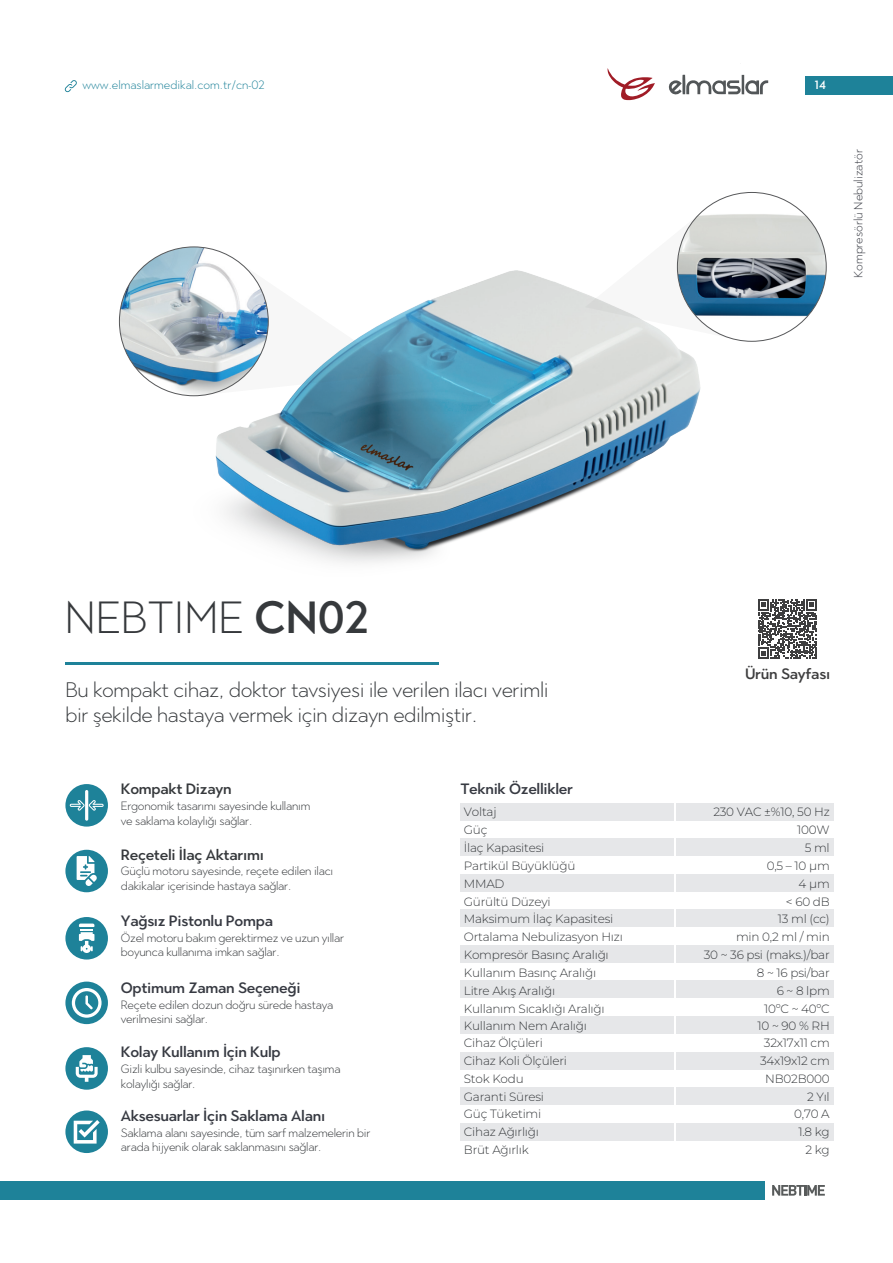
<style>
.page{position:relative;width:893px;height:1263px;background:#fff}
.page>*{position:absolute;margin:0;border:0;box-sizing:border-box;transform-origin:0 0}
.t1{font:300 45px "Town 80 Text";color:#36393c}
.t2{font:300 21px/25.2px "Town 80 Text";letter-spacing:-.02em;color:#36393c}
.t3{font:500 15px "Town 80 Text";letter-spacing:-.02em;color:#373a42}
.t4{font:500 15px "Town 80 Text";letter-spacing:-.02em;color:#36393c}
.t5{font:500 15px "Town 80 Text";letter-spacing:-.02em;color:#3e3e3f}
.t6{font:300 12px "Montserrat";letter-spacing:-.02em;color:#36393c}
.t7{font:300 12px/14.4px "Town 80 Text";letter-spacing:-.02em;color:#36393c}
.t8{font:300 12px "Town 80 Text";color:#1e8299}
.t9{font:300 12px "Town 80 Text";color:#373a42}
.t10{font:500 12px "Town 80 Text";color:#fff}
.s1{font-weight:500}
</style>
<div class="page">
<div style="left:806px;top:76px;width:87px;height:18px;background:#1e8299"></div>
<svg style="left:607px;top:68px;width:48px;height:32px"></svg>
<svg style="left:668px;top:75px;width:100px;height:20px"></svg>
<svg style="left:65px;top:80px;width:12px;height:13px"></svg>
<div style="left:0;top:1181px;width:764px;height:18px;background:#1e8299"></div>
<hr style="left:65px;top:662px;width:373px;height:3px;background:#1e8299">
<div style="left:460px;top:909px;width:214px;height:18px;background:#e6e7e9"></div>
<div style="left:460px;top:803px;width:214px;height:17px;background:#e6e7e9"></div>
<div style="left:676px;top:803px;width:158px;height:17px;background:#e6e7e9"></div>
<div style="left:676px;top:838px;width:158px;height:18px;background:#e6e7e9"></div>
<div style="left:676px;top:874px;width:158px;height:18px;background:#e6e7e9"></div>
<div style="left:676px;top:909px;width:158px;height:18px;background:#e6e7e9"></div>
<div style="left:676px;top:945px;width:158px;height:18px;background:#e6e7e9"></div>
<div style="left:676px;top:980px;width:158px;height:18px;background:#e6e7e9"></div>
<div style="left:676px;top:1016px;width:158px;height:18px;background:#e6e7e9"></div>
<div style="left:460px;top:945px;width:214px;height:18px;background:#e6e7e9"></div>
<div style="left:460px;top:838px;width:214px;height:18px;background:#e6e7e9"></div>
<div style="left:460px;top:980px;width:214px;height:18px;background:#e6e7e9"></div>
<div style="left:460px;top:874px;width:214px;height:18px;background:#e6e7e9"></div>
<div style="left:460px;top:1016px;width:214px;height:18px;background:#e6e7e9"></div>
<div style="left:676px;top:1052px;width:158px;height:17px;background:#e6e7e9"></div>
<div style="left:460px;top:1052px;width:214px;height:17px;background:#e6e7e9"></div>
<div style="left:676px;top:1087px;width:158px;height:18px;background:#e6e7e9"></div>
<div style="left:460px;top:1087px;width:214px;height:18px;background:#e6e7e9"></div>
<div style="left:676px;top:1123px;width:158px;height:18px;background:#e6e7e9"></div>
<div style="left:460px;top:1123px;width:214px;height:18px;background:#e6e7e9"></div>
<div style="left:65px;top:784px;width:43px;height:42px;background:#1e8299;border-radius:50%"></div>
<hr style="left:85px;top:790px;width:3px;height:31px;background:#fff;border-radius:2px">
<svg style="left:70px;top:800px;width:34px;height:11px"></svg>
<div style="left:65px;top:850px;width:43px;height:42px;background:#1e8299;border-radius:50%"></div>
<svg style="left:77px;top:856px;width:20px;height:30px"></svg>
<div style="left:65px;top:917px;width:43px;height:42px;background:#1e8299;border-radius:50%"></div>
<svg style="left:79px;top:923px;width:15px;height:30px"></svg>
<div style="left:65px;top:981px;width:43px;height:43px;background:#1e8299;border-radius:50%"></div>
<svg style="left:72px;top:988px;width:30px;height:30px"></svg>
<div style="left:65px;top:1047px;width:43px;height:43px;background:#1e8299;border-radius:50%"></div>
<svg style="left:76px;top:1055px;width:22px;height:27px"></svg>
<div style="left:65px;top:1110px;width:43px;height:43px;background:#1e8299;border-radius:50%"></div>
<svg style="left:74px;top:1120px;width:26px;height:23px"></svg>
<img style="left:192px;top:270px;width:509px;height:293px">
<svg style="left:585px;top:219px;width:147px;height:120px"></svg>
<svg style="left:202px;top:260px;width:201px;height:136px"></svg>
<img style="left:119px;top:247px;width:149px;height:149px;border-radius:74px">
<img style="left:677px;top:192px;width:149px;height:149px;border-radius:74px">
<svg style="left:772px;top:1185px;width:53px;height:10px"></svg>
<svg style="left:758px;top:599px;width:59px;height:60px"></svg>
<p class="t8" style="left:82px;top:77px;width:184px">www.elmaslarmedikal.com.tr/cn-02</p>
<p class="t10" style="left:815px;top:77px;width:13px">14</p>
<p class="t9" style="left:851px;top:278px;width:130px;rotate:-90deg">Kompresörlü Nebulizatör</p>
<h1 class="t1" style="left:65px;top:588px;width:305px">NEBTIME <span class="s1">CN02</span></h1>
<h2 class="t2" style="left:65px;top:677px;width:485px">Bu kompakt cihaz, doktor tavsiyesi ile verilen ilacı verimli bir şekilde hastaya vermek için dizayn edilmiştir.</h2>
<p class="t5" style="left:745px;top:664px;width:87px">Ürün Sayfası</p>
<p class="t4" style="left:121px;top:779px;width:112px">Kompakt Dizayn</p>
<p class="t3" style="left:460px;top:779px;width:114px">Teknik Özellikler</p>
<p class="t7" style="left:121px;top:799px;width:191px">Ergonomik tasarımı sayesinde kullanım ve saklama kolaylığı sağlar.</p>
<p class="t4" style="left:121px;top:845px;width:144px">Reçeteli İlaç Aktarımı</p>
<p class="t7" style="left:121px;top:864px;width:214px">Güçlü motoru sayesinde, reçete edilen ilacı dakikalar içerisinde hastaya sağlar.</p>
<p class="t3" style="left:121px;top:911px;width:154px">Yağsız Pistonlu Pompa</p>
<p class="t7" style="left:121px;top:930px;width:225px">Özel motoru bakım gerektirmez ve uzun yıllar boyunca kullanıma imkan sağlar.</p>
<p class="t3" style="left:121px;top:978px;width:181px">Optimum Zaman Seçeneği</p>
<p class="t7" style="left:121px;top:997px;width:214px">Reçete edilen dozun doğru sürede hastaya verilmesini sağlar.</p>
<p class="t3" style="left:121px;top:1042px;width:161px">Kolay Kullanım İçin Kulp</p>
<p class="t7" style="left:121px;top:1062px;width:221px">Gizli kulbu sayesinde, cihaz taşınırken taşıma kolaylığı sağlar.</p>
<p class="t3" style="left:121px;top:1106px;width:206px">Aksesuarlar İçin Saklama Alanı</p>
<p class="t7" style="left:121px;top:1125px;width:251px">Saklama alanı sayesinde, tüm sarf malzemelerin bir arada hijyenik olarak saklanmasını sağlar.</p>
<p class="t6" style="left:464px;top:804px;width:34px">Voltaj</p>
<p class="t6" style="left:713px;top:804px;width:118px">230 VAC ±%10, 50 Hz</p>
<p class="t6" style="left:464px;top:822px;width:25px">Güç</p>
<p class="t6" style="left:797px;top:822px;width:34px">100W</p>
<p class="t6" style="left:464px;top:840px;width:82px">İlaç Kapasitesi</p>
<p class="t6" style="left:805px;top:840px;width:26px">5 ml</p>
<p class="t6" style="left:464px;top:858px;width:113px">Partikül Büyüklüğü</p>
<p class="t6" style="left:767px;top:858px;width:64px">0,5 – 10 μm</p>
<p class="t6" style="left:464px;top:875px;width:42px">MMAD</p>
<p class="t6" style="left:799px;top:875px;width:33px">4 μm</p>
<p class="t6" style="left:464px;top:893px;width:88px">Gürültü Düzeyi</p>
<p class="t6" style="left:786px;top:893px;width:45px">&lt; 60 dB</p>
<p class="t6" style="left:464px;top:911px;width:151px">Maksimum İlaç Kapasitesi</p>
<p class="t6" style="left:778px;top:911px;width:53px">13 ml (cc)</p>
<p class="t6" style="left:464px;top:928px;width:160px">Ortalama Nebulizasyon Hızı</p>
<p class="t6" style="left:736px;top:928px;width:95px">min 0,2 ml / min</p>
<p class="t6" style="left:464px;top:946px;width:146px">Kompresör Basınç Aralığı</p>
<p class="t6" style="left:704px;top:946px;width:127px">30 ~ 36 psi (maks.)/bar</p>
<p class="t6" style="left:464px;top:964px;width:134px">Kullanım Basınç Aralığı</p>
<p class="t6" style="left:757px;top:964px;width:74px">8 ~ 16 psi/bar</p>
<p class="t6" style="left:464px;top:982px;width:93px">Litre Akış Aralığı</p>
<p class="t6" style="left:777px;top:982px;width:55px">6 ~ 8 lpm</p>
<p class="t6" style="left:464px;top:1000px;width:142px">Kullanım Sıcaklığı Aralığı</p>
<p class="t6" style="left:764px;top:1000px;width:67px">10ºC ~ 40ºC</p>
<p class="t6" style="left:464px;top:1017px;width:124px">Kullanım Nem Aralığı</p>
<p class="t6" style="left:758px;top:1017px;width:74px">10 ~ 90 % RH</p>
<p class="t6" style="left:464px;top:1035px;width:80px">Cihaz Ölçüleri</p>
<p class="t6" style="left:764px;top:1035px;width:67px">32x17x11 cm</p>
<p class="t6" style="left:464px;top:1053px;width:105px">Cihaz Koli Ölçüleri</p>
<p class="t6" style="left:760px;top:1053px;width:71px">34x19x12 cm</p>
<p class="t6" style="left:464px;top:1070px;width:61px">Stok Kodu</p>
<p class="t6" style="left:765px;top:1070px;width:66px">NB02B000</p>
<p class="t6" style="left:464px;top:1088px;width:82px">Garanti Süresi</p>
<p class="t6" style="left:807px;top:1088px;width:24px">2 Yıl</p>
<p class="t6" style="left:464px;top:1105px;width:79px">Güç Tüketimi</p>
<p class="t6" style="left:794px;top:1105px;width:37px">0,70 A</p>
<p class="t6" style="left:464px;top:1123px;width:77px">Cihaz Ağırlığı</p>
<p class="t6" style="left:798px;top:1123px;width:33px">1.8 kg</p>
<p class="t6" style="left:464px;top:1141px;width:66px">Brüt Ağırlık</p>
<p class="t6" style="left:805px;top:1141px;width:26px">2 kg</p>
</div>
